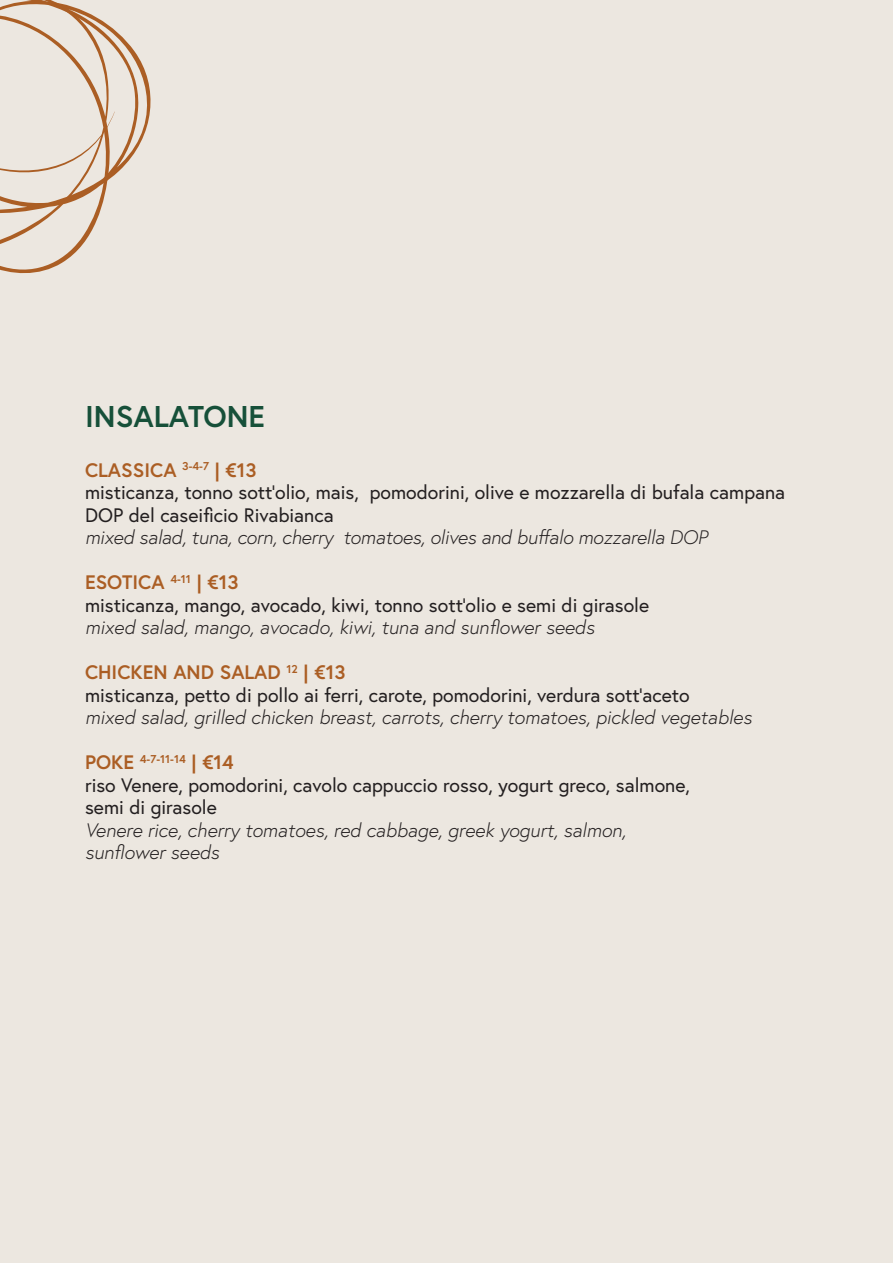
<style>
.page{position:relative;width:893px;height:1263px;background:#ece7e0}
.page>*{position:absolute;margin:0;border:0;box-sizing:border-box;transform-origin:0 0}
.t1{font:700 30px "Europa";color:#165039}
.t2{font:19.5px/22.5px "Europa";color:#231f20}
.t3{font:italic 300 19.5px/22.5px "Europa";color:#231f20}
.t4{font:700 11.4px "Europa";color:#ab5e24}
.s1{font-weight:700;color:#ab5e24}
.s2{font-size:19.5px}
</style>
<div class="page">
<svg style="left:0;top:0;width:151px;height:274px"></svg>
<h1 class="t1" style="left:85px;top:396px;width:181px">INSALATONE</h1>
<p class="t2" style="left:85px;top:458px;width:702px"><span class="s1">CLASSICA</span> <sup>3-4-7</sup> <span class="s1">| €13<br></span>misticanza, tonno sott’olio, mais, pomodorini, olive e mozzarella di bufala campana<br>DOP del caseificio Rivabianca</p>
<p class="t3" style="left:85px;top:526px;width:624px">mixed salad, tuna, corn, cherry tomatoes, olives and buffalo mozzarella DOP</p>
<p class="t2" style="left:85px;top:571px;width:566px"><span class="s1">ESOTICA</span> <sup>4-11</sup> <span class="s1">| €13<br></span>misticanza, mango, avocado, kiwi, tonno sott’olio e semi di girasole</p>
<p class="t3" style="left:85px;top:616px;width:511px">mixed salad, mango, avocado, kiwi, tuna and sunflower seeds</p>
<p class="t2" style="left:85px;top:661px;width:606px"><span class="s1">CHICKEN AND SALAD</span> <sup>12</sup> <span class="s1">| €13<br></span>misticanza, petto di pollo ai ferri, carote, pomodorini, verdura sott’aceto</p>
<p class="t3" style="left:85px;top:706px;width:668px">mixed salad, grilled chicken breast, carrots, cherry tomatoes, pickled vegetables</p>
<p class="t4" style="left:85px;top:751px;width:150px"><span class="s2">POKE</span> 4-7-11-14 <span class="s2">| €14</span></p>
<p class="t2" style="left:85px;top:773px;width:606px">riso Venere, pomodorini, cavolo cappuccio rosso, yogurt greco, salmone, semi di girasole</p>
<p class="t3" style="left:85px;top:818px;width:543px">Venere rice, cherry tomatoes, red cabbage, greek yogurt, salmon, sunflower seeds</p>
</div>
